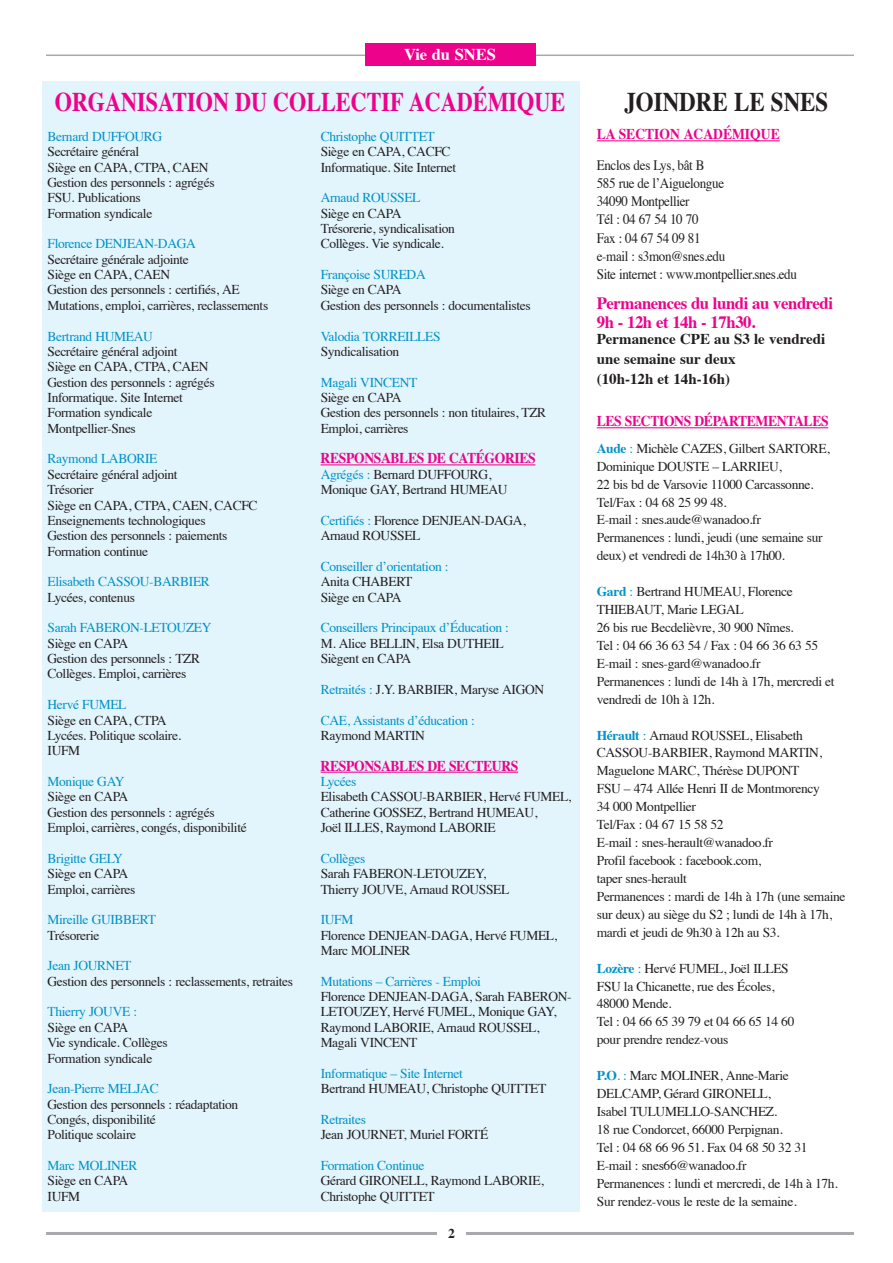
<style>
.page{position:relative;width:893px;height:1263px;background:#fff}
.page>*{position:absolute;margin:0;border:0;box-sizing:border-box;transform-origin:0 0}
.t1{font:700 27px "Times";color:#ed028c;scale:.82 1}
.t2{font:700 27px "Times";color:#231f20;scale:.85 1}
.t3{font:700 17.25px/19.6px "Times";letter-spacing:-.025em;color:#ed028c}
.t4{font:700 16.5px "Times";color:#fff}
.t5{font:700 15px "Times";letter-spacing:-.025em;color:#ed028c;scale:.91 1}
.t6{font:700 15px/19.6px "Times";color:#231f20}
.t7{font:700 15px "Times";color:#ed028c;scale:.91 1}
.t8{font:14.4px/18.1px "Times";letter-spacing:-.025em;color:#231f20;scale:.91 1}
.t9{font:13.5px/15.3px "Times";letter-spacing:-.025em;color:#231f20}
.t10{font:13.5px "Times";letter-spacing:-.025em;color:#0092c8}
.t11{font:700 13.5px "Times";color:#231f20}
.s1{font-weight:700;color:#0092c8}
.s2{color:#0092c8}
</style>
<div class="page">
<hr style="left:46px;top:1232px;width:808px;height:3px;background:#a8a9ad">
<div style="left:437px;top:1225px;width:29px;height:18px;background:#fff"></div>
<hr style="left:46px;top:55px;width:808px;height:1px;background:#a8a9ad">
<div style="left:365px;top:43px;width:170px;height:22px;background:#ed028c"></div>
<div style="left:43px;top:81px;width:537px;height:1130px;background:#e2f4fc"></div>
<hr style="left:321px;top:464px;width:214px;height:1px;background:#ed028c">
<hr style="left:321px;top:772px;width:197px;height:1px;background:#ed028c">
<hr style="left:597px;top:140px;width:183px;height:1px;background:#ed028c">
<hr style="left:597px;top:427px;width:231px;height:1px;background:#ed028c">
<p class="t4" style="left:404px;top:47px;width:93px">Vie du SNES</p>
<h1 class="t1" style="left:55px;top:91px;width:624px">ORGANISATION du COLLECTIF ACAdÉMIquE</h1>
<h1 class="t2" style="left:624px;top:91px;width:241px">jOINdRE LE SNES</h1>
<p class="t7" style="left:597px;top:128px;width:203px">LA SECTION ACAdÉMIquE</p>
<p class="t8" style="left:597px;top:157px;width:221px">Enclos des Lys, bât B<br>585 rue de l’Aiguelongue<br>34090 Montpellier<br>Tél : 04 67 54 10 70<br>Fax : 04 67 54 09 81<br>e-mail : s3mon@snes.edu<br>Site internet : www.montpellier.snes.edu</p>
<p class="t3" style="left:597px;top:295px;width:238px">Permanences du lundi au vendredi<br>9h - 12h et 14h - 17h30.</p>
<p class="t6" style="left:597px;top:331px;width:230px">Permanence CPE au S3 le vendredi une semaine sur deux<br>(10h-12h et 14h-16h)</p>
<p class="t5" style="left:597px;top:415px;width:256px">LES SECTIONS dÉPARTEMENTALES</p>
<p class="t9" style="left:597px;top:440px;width:234px;line-height:17.9px"><span class="s1">Aude</span> <span class="s2">:</span> Michèle CAZES, Gilbert SARTORE, Dominique DOUSTE – LARRIEU,<br>22 bis bd de Varsovie 11000 Carcassonne.<br>Tel/Fax : 04 68 25 99 48.<br>E-mail : snes.aude@wanadoo.fr Permanences : lundi, jeudi (une semaine sur deux) et vendredi de 14h30 à 17h00.</p>
<p class="t9" style="left:597px;top:584px;width:239px;line-height:17.9px"><span class="s1">Gard</span> <span class="s2">:</span> Bertrand HUMEAU, Florence<br>THIEBAUT, Marie LEGAL<br>26 bis rue Becdelièvre, 30 900 Nîmes.<br>Tel : 04 66 36 63 54 / Fax : 04 66 36 63 55<br>E-mail : snes-gard@wanadoo.fr<br>Permanences : lundi de 14h à 17h, mercredi et vendredi de 10h à 12h.</p>
<p class="t9" style="left:597px;top:727px;width:250px;line-height:17.9px"><span class="s1">Hérault</span> <span class="s2">:</span> Arnaud ROUSSEL, Elisabeth<br>CASSOU-BARBIER, Raymond MARTIN,<br>Maguelone MARC, Thérèse DUPONT<br>FSU – 474 Allée Henri II de Montmorency<br>34 000 Montpellier<br>Tel/Fax : 04 67 15 58 52<br>E-mail : snes-herault@wanadoo.fr<br>Profil facebook : facebook.com,<br>taper snes-herault<br>Permanences : mardi de 14h à 17h (une semaine sur deux) au siège du S2 ; lundi de 14h à 17h, mardi et jeudi de 9h30 à 12h au S3.</p>
<p class="t9" style="left:597px;top:960px;width:199px;line-height:17.9px"><span class="s1">Lozère</span> <span class="s2">:</span> Hervé FUMEL, Joël ILLES<br>FSU la Chicanette, rue des écoles,<br>48000 Mende.<br>Tel : 04 66 65 39 79 et 04 66 65 14 60 pour prendre rendez-vous</p>
<p class="t9" style="left:597px;top:1068px;width:242px;line-height:17.9px"><span class="s1">P.O</span><span class="s2">. :</span> Marc MOLINER, Anne-Marie DELCAMP, Gérard GIRONELL,<br>Isabel TULUMELLO-SANCHEZ.<br>18 rue Condorcet, 66000 Perpignan.<br>Tel : 04 68 66 96 51. Fax 04 68 50 32 31<br>E-mail : snes66@wanadoo.fr<br>Permanences : lundi et mercredi, de 14h à 17h.<br>Sur rendez-vous le reste de la semaine.</p>
<p class="t10" style="left:48px;top:131px;width:116px">Bernard DUFFOURG</p>
<p class="t9" style="left:48px;top:145px;width:169px">Secrétaire général<br>Siège en CAPA, CTPA, CAEN<br>Gestion des personnels : agrégés<br>FSU. Publications<br>Formation syndicale</p>
<p class="t10" style="left:48px;top:238px;width:150px">Florence DENJEAN-DAGA</p>
<p class="t9" style="left:48px;top:253px;width:222px">Secrétaire générale adjointe<br>Siège en CAPA, CAEN<br>Gestion des personnels : certifiés, AE Mutations, emploi, carrières, reclassements</p>
<p class="t10" style="left:48px;top:330px;width:107px">Bertrand HUMEAU</p>
<p class="t9" style="left:48px;top:345px;width:169px">Secrétaire général adjoint<br>Siège en CAPA, CTPA, CAEN<br>Gestion des personnels : agrégés<br>Informatique. Site Internet<br>Formation syndicale<br>Montpellier-Snes</p>
<p class="t10" style="left:48px;top:453px;width:111px">Raymond LABORIE</p>
<p class="t9" style="left:48px;top:468px;width:211px">Secrétaire général adjoint<br>Trésorier<br>Siège en CAPA, CTPA, CAEN, CACFC<br>Enseignements technologiques<br>Gestion des personnels : paiements<br>Formation continue</p>
<p class="t10" style="left:48px;top:576px;width:164px">Elisabeth CASSOU-BARBIER</p>
<p class="t9" style="left:48px;top:591px;width:89px">Lycées, contenus</p>
<p class="t10" style="left:48px;top:622px;width:166px">Sarah FABERON-LETOUZEY</p>
<p class="t9" style="left:48px;top:637px;width:154px">Siège en CAPA<br>Gestion des personnels : TZR<br>Collèges. Emploi, carrières</p>
<p class="t10" style="left:48px;top:699px;width:81px">Hervé FUMEL</p>
<p class="t9" style="left:48px;top:713px;width:135px">Siège en CAPA, CTPA<br>Lycées. Politique scolaire.<br>IUFM</p>
<p class="t10" style="left:48px;top:776px;width:79px">Monique GAY</p>
<p class="t9" style="left:48px;top:790px;width:201px">Siège en CAPA<br>Gestion des personnels : agrégés<br>Emploi, carrières, congés, disponibilité</p>
<p class="t10" style="left:48px;top:853px;width:77px">Brigitte GELY</p>
<p class="t9" style="left:48px;top:867px;width:89px">Siège en CAPA<br>Emploi, carrières</p>
<p class="t10" style="left:48px;top:914px;width:110px">Mireille GUIBBERT</p>
<p class="t9" style="left:48px;top:929px;width:53px">Trésorerie</p>
<p class="t10" style="left:48px;top:960px;width:85px">Jean JOURNET</p>
<p class="t9" style="left:48px;top:975px;width:247px">Gestion des personnels : reclassements, retraites</p>
<p class="t10" style="left:48px;top:1006px;width:91px">Thierry JOUVE :</p>
<p class="t9" style="left:48px;top:1021px;width:122px">Siège en CAPA<br>Vie syndicale. Collèges<br>Formation syndicale</p>
<p class="t10" style="left:48px;top:1083px;width:113px">Jean-Pierre MELJAC</p>
<p class="t9" style="left:48px;top:1098px;width:192px">Gestion des personnels : réadaptation<br>Congés, disponibilité<br>Politique scolaire</p>
<p class="t10" style="left:48px;top:1160px;width:91px">Marc MOLINER</p>
<p class="t9" style="left:48px;top:1174px;width:82px">Siège en CAPA<br>IUFM</p>
<p class="t10" style="left:321px;top:131px;width:116px">Christophe QUITTET</p>
<p class="t9" style="left:321px;top:145px;width:137px">Siège en CAPA, CACFC<br>Informatique. Site Internet</p>
<p class="t10" style="left:321px;top:192px;width:101px">Arnaud ROUSSEL</p>
<p class="t9" style="left:321px;top:207px;width:136px">Siège en CAPA<br>Trésorerie, syndicalisation<br>Collèges. Vie syndicale.</p>
<p class="t10" style="left:321px;top:269px;width:107px">Françoise SUREDA</p>
<p class="t9" style="left:321px;top:283px;width:212px">Siège en CAPA<br>Gestion des personnels : documentalistes</p>
<p class="t10" style="left:321px;top:330px;width:121px">Valodia TORREILLES</p>
<p class="t9" style="left:321px;top:345px;width:80px">Syndicalisation</p>
<p class="t10" style="left:321px;top:376px;width:98px">Magali VINCENT</p>
<p class="t9" style="left:321px;top:391px;width:227px">Siège en CAPA<br>Gestion des personnels : non titulaires, TZR<br>Emploi, carrières</p>
<p class="t5" style="left:321px;top:452px;width:238px">RESPONSABLES dE CATÉGORIES</p>
<p class="t9" style="left:321px;top:468px;width:188px"><span class="s2">Agrégés :</span> Bernard DUFFOURG,<br>Monique GAY, Bertrand HUMEAU</p>
<p class="t9" style="left:321px;top:514px;width:207px"><span class="s2">Certifiés :</span> Florence DENJEAN-DAGA,<br>Arnaud ROUSSEL</p>
<p class="t10" style="left:321px;top:561px;width:129px">Conseiller d’orientation :</p>
<p class="t9" style="left:321px;top:575px;width:93px">Anita CHABERT<br>Siège en CAPA</p>
<p class="t10" style="left:321px;top:622px;width:190px">Conseillers Principaux d’éducation :</p>
<p class="t9" style="left:321px;top:637px;width:185px">M. Alice BELLIN, Elsa DUTHEIL<br>Siègent en CAPA</p>
<p class="t9" style="left:321px;top:683px;width:225px"><span class="s2">Retraités :</span> J.Y. BARBIER, Maryse AIGON</p>
<p class="t10" style="left:321px;top:714px;width:156px">CAE, Assistants d’éducation :</p>
<p class="t9" style="left:321px;top:729px;width:106px">Raymond MARTIN</p>
<p class="t5" style="left:321px;top:759px;width:219px">RESPONSABLES dE SECTEuRS</p>
<p class="t10" style="left:321px;top:776px;width:37px">Lycées</p>
<p class="t9" style="left:321px;top:790px;width:252px">Elisabeth CASSOU-BARBIER, Hervé FUMEL,<br>Catherine GOSSEZ, Bertrand HUMEAU,<br>Joël ILLES, Raymond LABORIE</p>
<p class="t10" style="left:321px;top:853px;width:46px">Collèges</p>
<p class="t9" style="left:321px;top:867px;width:190px">Sarah FABERON-LETOUZEY,<br>Thierry JOUVE, Arnaud ROUSSEL</p>
<p class="t10" style="left:321px;top:914px;width:34px">IUFM</p>
<p class="t9" style="left:321px;top:929px;width:238px">Florence DENJEAN-DAGA, Hervé FUMEL,<br>Marc MOLINER</p>
<p class="t10" style="left:321px;top:976px;width:162px">Mutations – Carrières - Emploi</p>
<p class="t9" style="left:321px;top:990px;width:253px">Florence DENJEAN-DAGA, Sarah FABERON-<br>LETOUZEY, Hervé FUMEL, Monique GAY,<br>Raymond LABORIE, Arnaud ROUSSEL,<br>Magali VINCENT</p>
<p class="t10" style="left:321px;top:1068px;width:144px">Informatique – Site Internet</p>
<p class="t9" style="left:321px;top:1082px;width:227px">Bertrand HUMEAU, Christophe QUITTET</p>
<p class="t10" style="left:321px;top:1114px;width:47px">Retraites</p>
<p class="t9" style="left:321px;top:1128px;width:169px">Jean JOURNET, Muriel FORTé</p>
<p class="t10" style="left:321px;top:1160px;width:105px">Formation Continue</p>
<p class="t9" style="left:321px;top:1174px;width:225px">Gérard GIRONELL, Raymond LABORIE,<br>Christophe QUITTET</p>
<p class="t11" style="left:448px;top:1228px;width:8px">2</p>
</div>
